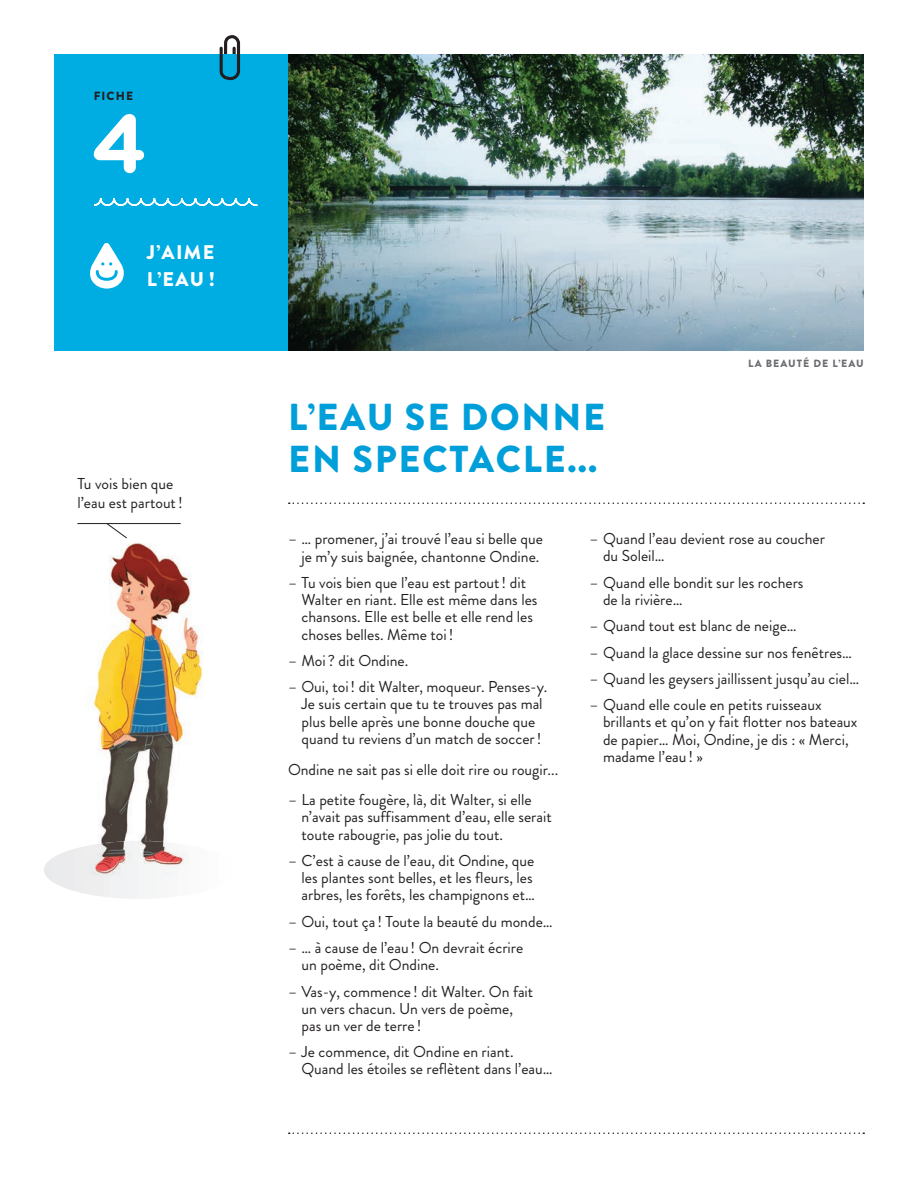
<style>
.page{position:relative;width:918px;height:1188px;background:#fff}
.page>*{position:absolute;margin:0;border:0;box-sizing:border-box;transform-origin:0 0}
.t1{font:700 82.5px "Gotham Rounded";color:#fff}
.t2{font:900 37.5px/42px "Brandon Grotesque";letter-spacing:.05em;color:#009fda}
.t3{font:900 19.8px/27px "Brandon Grotesque";letter-spacing:.07em;color:#fff}
.t4{font:15.75px/17.2px "Brandon Grotesque";color:#231f20}
.t5{font:900 11.85px "Brandon Grotesque";letter-spacing:.095em;color:#231f20}
.t6{font:900 10.5px "Brandon Grotesque";letter-spacing:.095em;color:#6c6d70}
</style>
<div class="page">
<img style="left:288px;top:54px;width:576px;height:297px">
<div style="left:54px;top:54px;width:234px;height:297px;background:#00ade2"></div>
<svg style="left:219px;top:35px;width:22px;height:46px"></svg>
<div style="left:224px;top:54px;width:12px;height:7px;background:#00ade2"></div>
<svg style="left:94px;top:198px;width:164px;height:8px"></svg>
<svg style="left:90px;top:243px;width:34px;height:46px"></svg>
<svg style="left:289px;top:1132px;width:575px;height:2px"></svg>
<svg style="left:289px;top:502px;width:575px;height:2px"></svg>
<svg style="left:44px;top:859px;width:8px;height:22px"></svg>
<img style="left:93px;top:543px;width:110px;height:298px">
<img style="left:52px;top:841px;width:137px;height:58px">
<hr style="left:77px;top:523px;width:104px;height:1px;background:#231f20">
<svg style="left:106px;top:523px;width:22px;height:16px"></svg>
<p class="t5" style="left:94px;top:88px;width:41px">FIChE</p>
<h1 class="t1" style="left:91px;top:83px;width:58px">4</h1>
<p class="t3" style="left:147px;top:239px;width:70px">j’AIME<br>L’EAU !</p>
<p class="t4" style="left:77px;top:474px;width:107px;line-height:18.9px">Tu vois bien que l’eau est partout !</p>
<h2 class="t2" style="left:288px;top:396px;width:319px">L’EAU SE DONNE<br>EN SPECTACLE...</h2>
<p class="t6" style="left:748px;top:356px;width:117px">LA BEAUTÉ DE L’EAU</p>
<p class="t4" style="left:288px;top:530px;width:256px;text-align:right">– … promener, j’ai trouvé l’eau si belle que je m’y suis baignée, chantonne Ondine.</p>
<p class="t4" style="left:301px;top:574px;width:238px;text-indent:-13px">– Tu vois bien que l’eau est partout ! dit Walter en riant. Elle est même dans les chansons. Elle est belle et elle rend les choses belles. Même toi !</p>
<p class="t4" style="left:288px;top:652px;width:122px">– Moi ? dit Ondine.</p>
<p class="t4" style="left:288px;top:678px;width:261px;text-align:center">– Oui, toi ! dit Walter, moqueur. Penses-y.<br>Je suis certain que tu te trouves pas mal plus belle après une bonne douche que quand tu reviens d’un match de soccer !</p>
<p class="t4" style="left:288px;top:761px;width:272px">Ondine ne sait pas si elle doit rire ou rougir...</p>
<p class="t4" style="left:301px;top:791px;width:252px;text-indent:-13px">– La petite fougère, là, dit Walter, si elle n’avait pas suffisamment d’eau, elle serait toute rabougrie, pas jolie du tout.</p>
<p class="t4" style="left:301px;top:852px;width:235px;text-indent:-13px">– C’est à cause de l’eau, dit Ondine, que les plantes sont belles, et les fleurs, les arbres, les forêts, les champignons et…</p>
<p class="t4" style="left:288px;top:913px;width:266px">– Oui, tout ça ! Toute la beauté du monde…</p>
<p class="t4" style="left:301px;top:939px;width:223px;text-indent:-13px">– … à cause de l’eau ! On devrait écrire un poème, dit Ondine.</p>
<p class="t4" style="left:301px;top:983px;width:233px;text-indent:-13px">– Vas-y, commence ! dit Walter. On fait un vers chacun. Un vers de poème, pas un ver de terre !</p>
<p class="t4" style="left:301px;top:1043px;width:253px;text-indent:-13px">– Je commence, dit Ondine en riant.<br>Quand les étoiles se reflètent dans l’eau…</p>
<p class="t4" style="left:603px;top:530px;width:224px;text-indent:-13px">– Quand l’eau devient rose au coucher du Soleil…</p>
<p class="t4" style="left:603px;top:574px;width:202px;text-indent:-13px">– Quand elle bondit sur les rochers de la rivière…</p>
<p class="t4" style="left:590px;top:617px;width:209px">– Quand tout est blanc de neige…</p>
<p class="t4" style="left:590px;top:644px;width:264px">– Quand la glace dessine sur nos fenêtres…</p>
<p class="t4" style="left:590px;top:670px;width:271px">– Quand les geysers jaillissent jusqu’au ciel…</p>
<p class="t4" style="left:603px;top:696px;width:256px;text-indent:-13px">– Quand elle coule en petits ruisseaux brillants et qu’on y fait flotter nos bateaux de papier… Moi, Ondine, je dis : « Merci, madame l’eau ! »</p>
</div>
